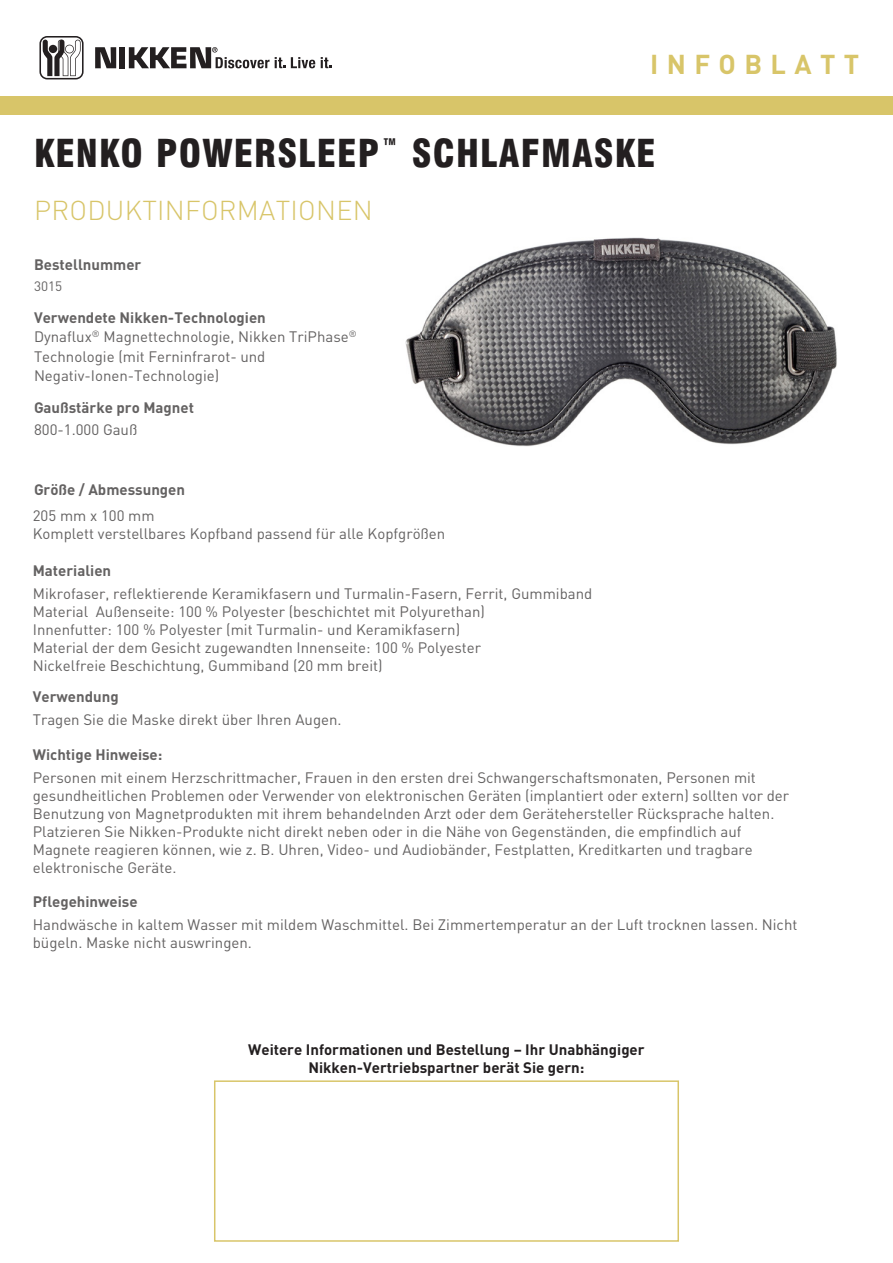
<style>
.page{position:relative;width:893px;height:1263px;background:#fff}
.page>*{position:absolute;margin:0;border:0;box-sizing:border-box;transform-origin:0 0}
.t1{font:900 37.5px "Corporate Condensed";letter-spacing:.03em;color:#231f20}
.t2{font:300 27px "DIN Pro";letter-spacing:.01em;color:#d8c569}
.t3{font:700 27px "DIN Pro";letter-spacing:.31em;color:#d8c569}
.t4{font:15px/18px "DIN Pro";color:#646262}
.t5{font:700 15px/22.5px "DIN Pro";color:#646262}
.t6{font:700 15px/18px "DIN Pro";color:#231f20;text-align:center}
.t7{font:13.5px "DIN Pro";color:#646262}
.s1{font-weight:700}
.s2{font-weight:400}
</style>
<div class="page">
<div style="left:214px;top:1080px;width:465px;height:162px;background:#fff;border:2px solid #d8c569"></div>
<img style="left:405px;top:237px;width:432px;height:210px">
<svg style="left:95px;top:47px;width:21px;height:21px"></svg>
<div style="left:120px;top:47px;width:5px;height:21px;background:#231f20"></div>
<svg style="left:321px;top:57px;width:11px;height:11px"></svg>
<svg style="left:129px;top:47px;width:186px;height:21px"></svg>
<svg style="left:39px;top:36px;width:45px;height:43px"></svg>
<div style="left:0;top:96px;width:893px;height:19px;background:#d8c569"></div>
<h2 class="t3" style="left:650px;top:46px;width:211px">INFOBLATT</h2>
<h1 class="t1" style="left:34px;top:131px;width:623px">KENKO POWERSLEEP<sup>™</sup> SCHLAFMASKE</h1>
<p class="t2" style="left:34px;top:192px;width:340px">PRODUKTINFORMATIONEN</p>
<p class="t5" style="left:34px;top:253px;width:109px">Bestellnummer</p>
<p class="t7" style="left:34px;top:277px;width:30px">3015</p>
<p class="t4" style="left:34px;top:307px;width:324px;line-height:19.5px"><span class="s1">Verwendete Nikken-Technologien<br></span>Dynaflux<sup>®</sup> Magnettechnologie, Nikken TriPhase<sup>® </sup>Technologie (mit Ferninfrarot- und Negativ-Ionen-Technologie)</p>
<p class="t5" style="left:34px;top:395px;width:161px">Gaußstärke pro Magnet<br><span class="s2">800-1.000 Gauß</span></p>
<p class="t5" style="left:34px;top:477px;width:153px">Größe / Abmessungen</p>
<p class="t4" style="left:33px;top:506px;width:123px">205 mm x 100 mm</p>
<p class="t4" style="left:33px;top:524px;width:414px">Komplett verstellbares Kopfband passend für alle Kopfgrößen</p>
<p class="t5" style="left:33px;top:559px;width:80px">Materialien</p>
<p class="t4" style="left:33px;top:584px;width:561px">Mikrofaser, reflektierende Keramikfasern und Turmalin-Fasern, Ferrit, Gummiband</p>
<p class="t4" style="left:33px;top:602px;width:454px">Material Außenseite: 100 % Polyester (beschichtet mit Polyurethan)</p>
<p class="t4" style="left:33px;top:620px;width:429px">Innenfutter: 100 % Polyester (mit Turmalin- und Keramikfasern)</p>
<p class="t4" style="left:33px;top:638px;width:450px">Material der dem Gesicht zugewandten Innenseite: 100 % Polyester</p>
<p class="t4" style="left:33px;top:656px;width:351px">Nickelfreie Beschichtung, Gummiband (20 mm breit)</p>
<p class="t5" style="left:33px;top:685px;width:87px">Verwendung</p>
<p class="t4" style="left:33px;top:710px;width:310px">Tragen Sie die Maske direkt über Ihren Augen.</p>
<p class="t5" style="left:33px;top:743px;width:131px">Wichtige Hinweise:</p>
<p class="t4" style="left:33px;top:767px;width:758px">Personen mit einem Herzschrittmacher, Frauen in den ersten drei Schwangerschaftsmonaten, Personen mit gesundheitlichen Problemen oder Verwender von elektronischen Geräten (implantiert oder extern) sollten vor der Benutzung von Magnetprodukten mit ihrem behandelnden Arzt oder dem Gerätehersteller Rücksprache halten.<br>Platzieren Sie Nikken-Produkte nicht direkt neben oder in die Nähe von Gegenständen, die empfindlich auf Magnete reagieren können, wie z. B. Uhren, Video- und Audiobänder, Festplatten, Kreditkarten und tragbare elektronische Geräte.</p>
<p class="t5" style="left:33px;top:890px;width:106px">Pflegehinweise</p>
<p class="t4" style="left:33px;top:914px;width:766px">Handwäsche in kaltem Wasser mit mildem Waschmittel. Bei Zimmertemperatur an der Luft trocknen lassen. Nicht bügeln. Maske nicht auswringen.</p>
<p class="t6" style="left:248px;top:1040px;width:398px">Weitere Informationen und Bestellung – Ihr Unabhängiger<br>Nikken-Vertriebspartner berät Sie gern:</p>
</div>
